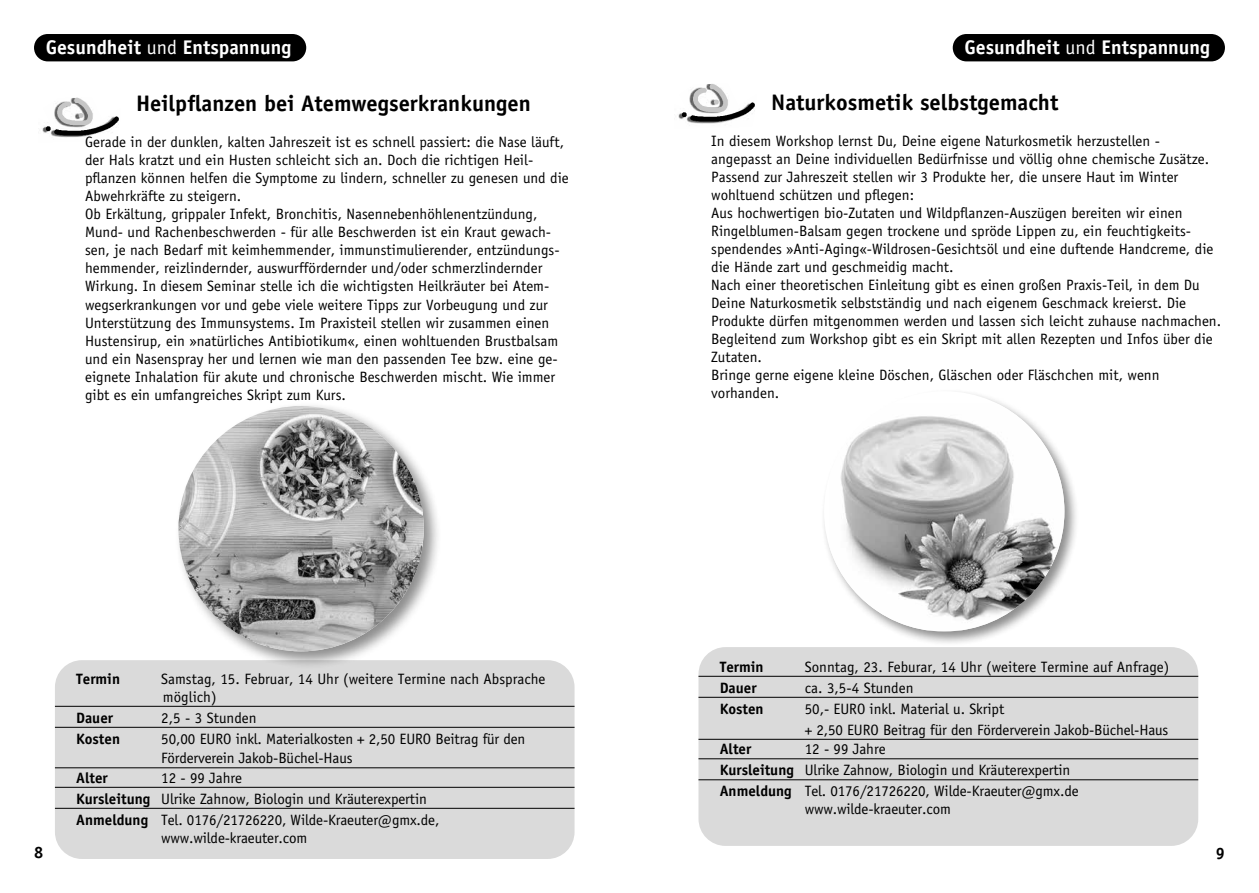
<style>
.page{position:relative;width:1259px;height:893px;background:#fff}
.page>*{position:absolute;margin:0;border:0;box-sizing:border-box;transform-origin:0 0}
.t1{font:700 22.5px "Officina Sans";color:#000}
.t2{font:700 19.8px "Officina Sans";color:#fff}
.t3{font:700 16.5px "Officina Sans";color:#000}
.t4{font:15px/18px "Officina Sans";color:#000}
.t5{font:700 15px "Officina Sans";color:#000}
.s1{font-weight:400}
.s2{font-weight:700}
</style>
<div class="page">
<img style="left:42px;top:116px;width:77px;height:22px">
<img style="left:43px;top:116px;width:60px;height:13px">
<img style="left:51px;top:97px;width:45px;height:31px">
<div style="left:55px;top:660px;width:519px;height:199px;background:#dadada;border-radius:27px"></div>
<hr style="left:55px;top:706px;width:519px;height:1px;background:#000">
<hr style="left:55px;top:727px;width:519px;height:1px;background:#000">
<hr style="left:55px;top:767px;width:519px;height:1px;background:#000">
<hr style="left:55px;top:787px;width:519px;height:1px;background:#000">
<hr style="left:55px;top:808px;width:519px;height:1px;background:#000">
<div style="left:175px;top:402px;width:267px;height:267px;background:#000;opacity:.45"></div>
<img style="left:178px;top:406px;width:246px;height:245px;border-radius:123px">
<img style="left:678px;top:102px;width:77px;height:22px">
<img style="left:679px;top:102px;width:60px;height:13px">
<img style="left:687px;top:84px;width:45px;height:31px">
<div style="left:698px;top:647px;width:500px;height:199px;background:#dadada;border-radius:27px"></div>
<hr style="left:698px;top:676px;width:500px;height:1px;background:#000">
<hr style="left:698px;top:697px;width:500px;height:1px;background:#000">
<hr style="left:698px;top:739px;width:500px;height:1px;background:#000">
<hr style="left:698px;top:758px;width:500px;height:1px;background:#000">
<hr style="left:698px;top:779px;width:500px;height:1px;background:#000">
<div style="left:821px;top:388px;width:258px;height:258px;background:#000;opacity:.45"></div>
<div style="left:824px;top:391px;width:240px;height:240px;background:#fff;border-radius:50%"></div>
<img style="left:829px;top:404px;width:235px;height:226px">
<div style="left:952px;top:34px;width:273px;height:27px;background:#000;border-radius:14px"></div>
<div style="left:34px;top:34px;width:272px;height:27px;background:#000;border-radius:14px"></div>
<h2 class="t2" style="left:46px;top:35px;width:247px">Gesundheit <span class="s1">und</span> Entspannung</h2>
<h2 class="t2" style="left:964px;top:35px;width:247px">Gesundheit <span class="s1">und</span> Entspannung</h2>
<h1 class="t1" style="left:136px;top:90px;width:396px">Heilpflanzen bei Atemwegserkrankungen</h1>
<p class="t4" style="left:85px;top:133px;width:485px">Gerade in der dunklen, kalten Jahreszeit ist es schnell passiert: die Nase läuft, der Hals kratzt und ein Husten schleicht sich an. Doch die richtigen Heil&shy;pflanzen können helfen die Symptome zu lindern, schneller zu genesen und die Abwehrkräfte zu steigern.<br>Ob Erkältung, grippaler Infekt, Bronchitis, Nasennebenhöhlenentzündung, Mund- und Rachenbeschwerden - für alle Beschwerden ist ein Kraut gewach&shy;sen, je nach Bedarf mit keimhemmender, immunstimulierender, entzündungs&shy;hemmender, reizlindernder, auswurffördernder und/oder schmerzlindernder Wirkung. In diesem Seminar stelle ich die wichtigsten Heilkräuter bei Atem&shy;wegserkrankungen vor und gebe viele weitere Tipps zur Vorbeugung und zur Unterstützung des Immunsystems. Im Praxisteil stellen wir zusammen einen Hustensirup, ein »natürliches Antibiotikum«, einen wohltuenden Brustbalsam und ein Nasenspray her und lernen wie man den passenden Tee bzw. eine ge&shy;eignete Inhalation für akute und chronische Beschwerden mischt. Wie immer gibt es ein umfangreiches Skript zum Kurs.</p>
<p class="t5" style="left:76px;top:669px;width:45px">Termin</p>
<p class="t4" style="left:161px;top:670px;width:386px">Samstag, 15. Februar, 14 Uhr (weitere Termine nach Absprache möglich)</p>
<p class="t5" style="left:76px;top:708px;width:38px">Dauer</p>
<p class="t4" style="left:161px;top:709px;width:97px">2,5 - 3 Stunden</p>
<p class="t5" style="left:76px;top:729px;width:45px">Kosten</p>
<p class="t4" style="left:161px;top:729px;width:366px;line-height:19.5px">50,00 EURO inkl. Materialkosten + 2,50 EURO Beitrag für den<br>Förderverein Jakob-Büchel-Haus</p>
<p class="t5" style="left:76px;top:768px;width:33px">Alter</p>
<p class="t4" style="left:76px;top:767px;width:365px;line-height:21px;text-indent:85px">12 - 99 Jahre<br><span class="s2">Kursleitung</span> Ulrike Zahnow, Biologin und Kräuterexpertin<br><span class="s2">Anmeldung</span> Tel. 0176/21726220, Wilde-Kraeuter@gmx.de,</p>
<p class="t4" style="left:161px;top:829px;width:148px">www.wilde-kraeuter. com</p>
<h1 class="t1" style="left:771px;top:88px;width:289px">Naturkosmetik selbstgemacht</h1>
<p class="t4" style="left:711px;top:132px;width:509px">In diesem Workshop lernst Du, Deine eigene Naturkosmetik herzustellen - angepasst an Deine individuellen Bedürfnisse und völlig ohne chemische Zusätze.<br>Passend zur Jahreszeit stellen wir 3 Produkte her, die unsere Haut im Winter wohltuend schützen und pflegen:<br>Aus hochwertigen bio-Zutaten und Wildpflanzen-Auszügen bereiten wir einen Ringelblumen-Balsam gegen trockene und spröde Lippen zu, ein feuchtigkeits&shy;spendendes »Anti-Aging«-Wildrosen-Gesichtsöl und eine duftende Handcreme, die die Hände zart und geschmeidig macht.<br>Nach einer theoretischen Einleitung gibt es einen großen Praxis-Teil, in dem Du Deine Naturkosmetik selbstständig und nach eigenem Geschmack kreierst. Die Produkte dürfen mitgenommen werden und lassen sich leicht zuhause nachmachen.<br>Begleitend zum Workshop gibt es ein Skript mit allen Rezepten und Infos über die Zutaten.<br>Bringe gerne eigene kleine Döschen, Gläschen oder Fläschchen mit, wenn vorhanden.</p>
<p class="t5" style="left:720px;top:657px;width:45px">Termin</p>
<p class="t4" style="left:805px;top:658px;width:366px">Sonntag, 23. Feburar, 14 Uhr (weitere Termine auf Anfrage)</p>
<p class="t5" style="left:720px;top:678px;width:38px">Dauer</p>
<p class="t4" style="left:805px;top:679px;width:110px">ca. 3,5-4 Stunden</p>
<p class="t5" style="left:720px;top:699px;width:45px">Kosten</p>
<p class="t4" style="left:805px;top:698px;width:365px;line-height:21px">50,- EURO inkl. Material u. Skript<br>+ 2,50 EURO Beitrag für den Förderverein Jakob-Büchel-Haus</p>
<p class="t5" style="left:720px;top:740px;width:33px">Alter</p>
<p class="t4" style="left:720px;top:739px;width:360px;line-height:21px;text-indent:85px">12 - 99 Jahre<br><span class="s2">Kursleitung</span> Ulrike Zahnow, Biologin und Kräuterexpertin<br><span class="s2">Anmeldung</span> Tel. 0176/21726220, Wilde-Kraeuter@gmx.de</p>
<p class="t4" style="left:805px;top:800px;width:148px">www.wilde-kraeuter. com</p>
<p class="t3" style="left:34px;top:842px;width:11px">8</p>
<p class="t3" style="left:1215px;top:843px;width:11px">9</p>
</div>
